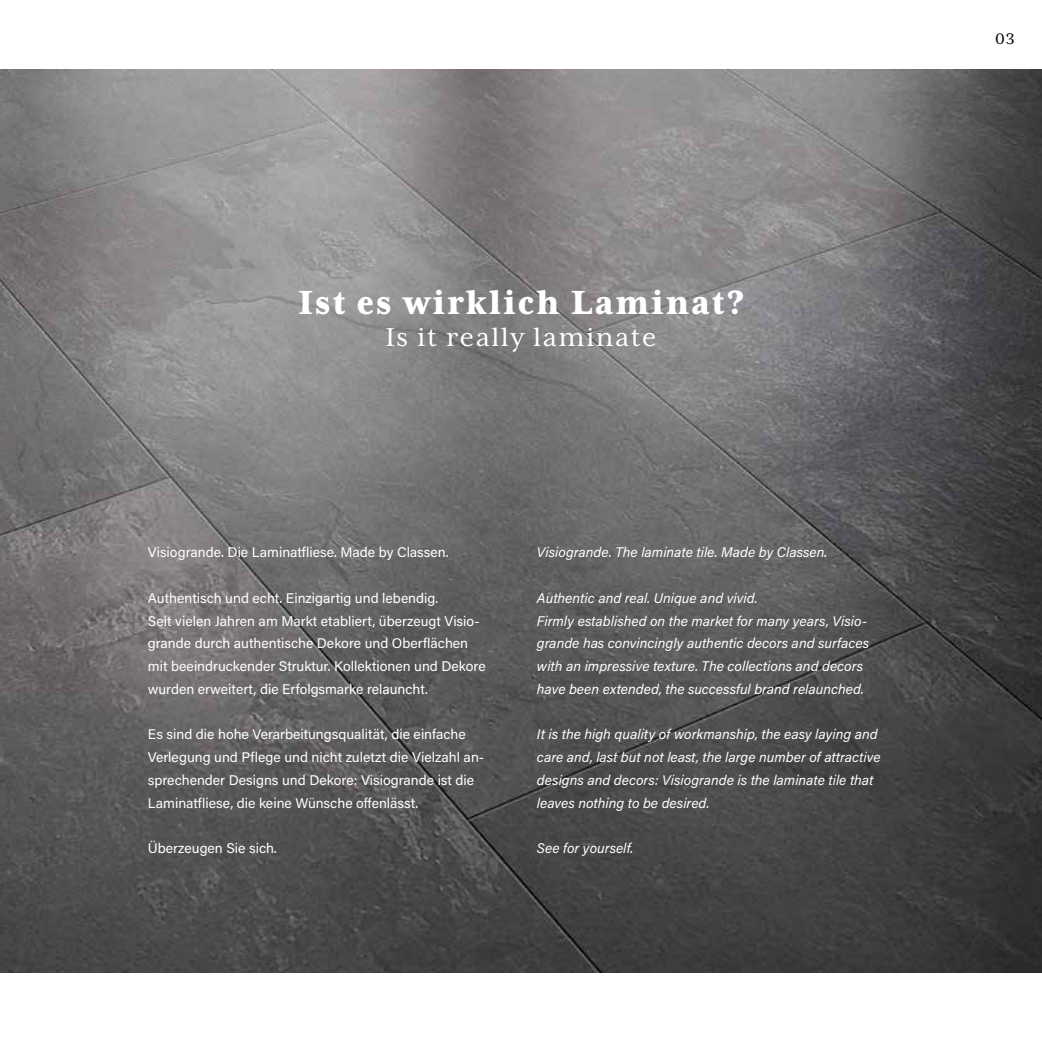
<style>
.page{position:relative;width:1042px;height:1042px;background:#fff}
.page>*{position:absolute;margin:0;border:0;box-sizing:border-box;transform-origin:0 0}
.t1{font:800 38.5px "Mrs Eaves XL Serif Nar OT";letter-spacing:.05em;color:#fff}
.t2{font:29.75px "Mrs Eaves XL Serif OT";letter-spacing:.05em;color:#fff}
.t3{font:17.5px "Mrs Eaves XL Serif OT";color:#000}
.t4{font:14px/22.8px "Acumin Pro";color:#fff}
.t5{font:italic 14px/22.8px "Acumin Pro";color:#fff}
</style>
<div class="page">
<img style="left:0;top:69px;width:1042px;height:903px">
<h1 class="t1" style="left:298px;top:283px;width:447px">Ist es wirklich Laminat?</h1>
<h2 class="t2" style="left:385px;top:322px;width:272px">Is it really laminate</h2>
<p class="t4" style="left:148px;top:540px;width:302px">Visiogrande. Die Laminatfliese. Made by Classen.</p>
<p class="t4" style="left:148px;top:586px;width:339px">Authentisch und echt. Einzigartig und lebendig.<br>Seit vielen Jahren am Markt etabliert, überzeugt Visio&shy;grande durch authentische Dekore und Oberflächen mit beeindruckender Struktur. Kollektionen und Dekore wurden erweitert, die Erfolgsmarke relauncht.</p>
<p class="t4" style="left:148px;top:722px;width:338px">Es sind die hohe Verarbeitungsqualität, die einfache Verlegung und Pflege und nicht zuletzt die Vielzahl an&shy;sprechender Designs und Dekore: Visiogrande ist die Laminatfliese, die keine Wünsche offenlässt.</p>
<p class="t4" style="left:148px;top:836px;width:130px">Überzeugen Sie sich.</p>
<p class="t5" style="left:537px;top:540px;width:292px">Visiogrande. The laminate tile. Made by Classen.</p>
<p class="t5" style="left:537px;top:586px;width:334px">Authentic and real. Unique and vivid.<br>Firmly established on the market for many years, Visio&shy;grande has convincingly authentic decors and surfaces with an impressive texture. The collections and decors have been extended, the successful brand relaunched.</p>
<p class="t5" style="left:537px;top:722px;width:345px">It is the high quality of workmanship, the easy laying and care and, last but not least, the large number of attractive designs and decors: Visiogrande is the laminate tile that leaves nothing to be desired.</p>
<p class="t5" style="left:537px;top:836px;width:98px">See for yourself.</p>
<p class="t3" style="left:995px;top:30px;width:21px">03</p>
</div>
